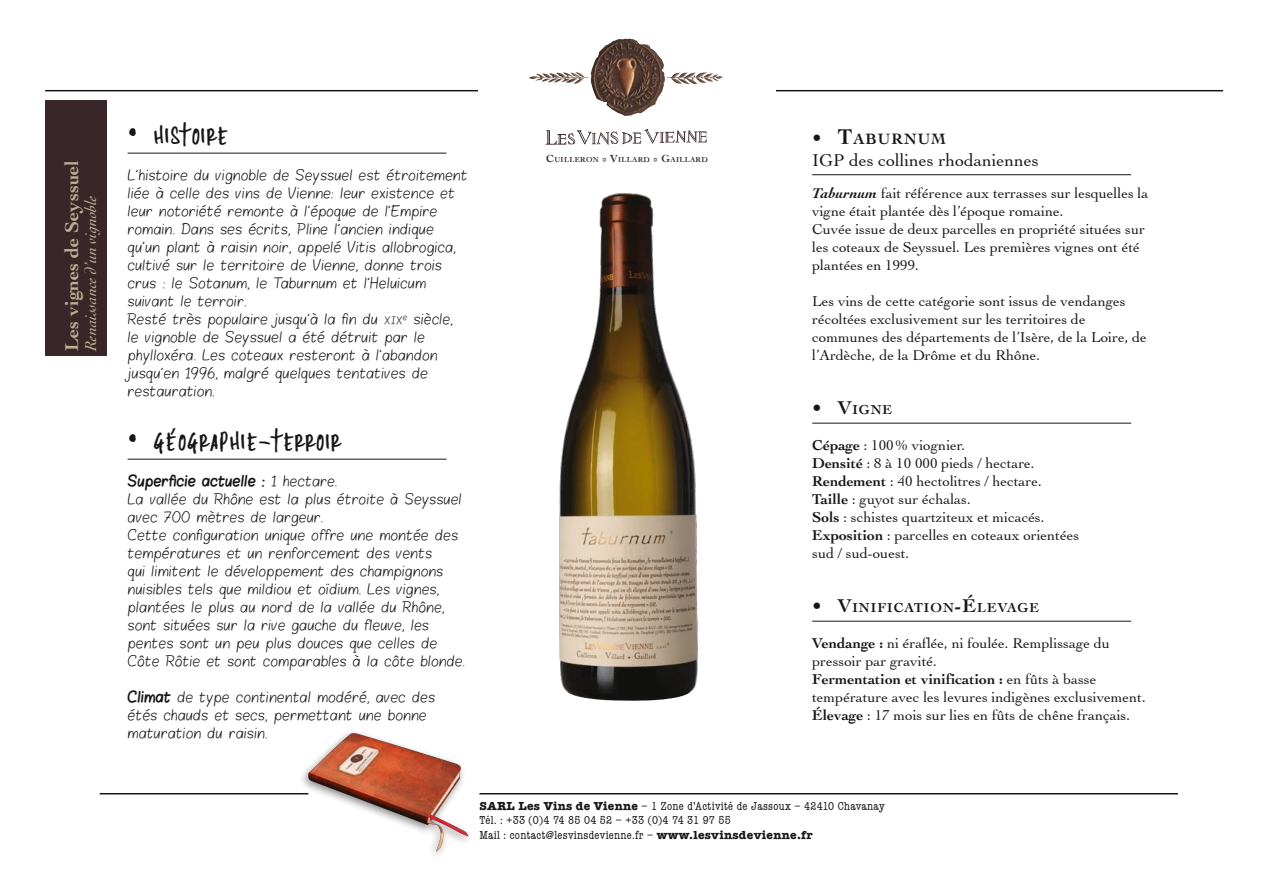
<style>
.page{position:relative;width:1263px;height:893px;background:#fff}
.page>*{position:absolute;margin:0;border:0;box-sizing:border-box;transform-origin:0 0}
.t1{font:19.5px "Cinahand";letter-spacing:.05em;color:#161615}
.t2{font:700 19.5px "Cochin";color:#c0af93}
.t3{font:18px "Cochin";color:#161615}
.t4{font:italic 16.5px "Cochin";color:#c0af93}
.t5{font:700 15.75px "Cochin";letter-spacing:.07em;color:#161615}
.t6{font:15px/18px "Cochin";color:#161615}
.t7{font:700 13.65px "Cochin";letter-spacing:.07em;color:#161615}
.t8{font:12px/18px "Blokletters Balpen";color:#161615}
.t9{font:condensed 12px/14.4px "American Typewriter";letter-spacing:.025em;color:#161615}
.t10{font:12px "Blokletters Viltstift";color:#161615}
.t11{font:700 7.5px "Cochin";letter-spacing:.04em;color:#392628}
.s1{font-size:36px}
.s2{font-size:8.4px}
.s3{font-family:"Blokletters Balpen"}
.s4{font-family:"Blokletters Viltstift"}
.s5{font-size:10.8px}
.s6{font-size:19.5px}
.s7{font-size:22.5px}
.s8{font-weight:700;font-style:italic}
.s9{font-weight:700}
.s10{font-weight:700;font-stretch:normal}
</style>
<div class="page">
<hr style="left:45px;top:90px;width:1178px;height:1px;background:#161615">
<div style="left:478px;top:67px;width:298px;height:54px;background:#fff"></div>
<svg style="left:545px;top:129px;width:162px;height:16px"></svg>
<img style="left:575px;top:39px;width:122px;height:77px">
<hr style="left:479px;top:793px;width:699px;height:1px;background:#161615">
<hr style="left:100px;top:793px;width:208px;height:1px;background:#161615">
<div style="left:299px;top:729px;width:174px;height:132px;background:#fff"></div>
<img style="left:308px;top:733px;width:161px;height:118px">
<div style="left:45px;top:100px;width:62px;height:255px;background:#392628"></div>
<img style="left:559px;top:193px;width:139px;height:508px">
<hr style="left:812px;top:174px;width:319px;height:1px;background:#161615">
<hr style="left:812px;top:423px;width:319px;height:1px;background:#161615">
<hr style="left:812px;top:621px;width:319px;height:1px;background:#161615">
<hr style="left:128px;top:153px;width:318px;height:1px;background:#161615">
<hr style="left:128px;top:459px;width:318px;height:1px;background:#161615">
<h1 class="t2" style="left:60px;top:351px;width:192px;rotate:-90deg">Les vignes de Seyssuel</h1>
<h3 class="t4" style="left:82px;top:351px;width:158px;rotate:-90deg">Renaissance d’un vignoble</h3>
<h1 class="t1" style="left:128px;top:126px;width:101px"><span class="s1">•</span> HISTOIRE</h1>
<p class="t8" style="left:128px;top:167px;width:342px">L’histoire du vignoble de Seyssuel est étroitement liée à celle des vins de Vienne: leur existence et leur notoriété remonte à l’époque de l’Empire romain. Dans ses écrits, Pline l’ancien indique qu’un plant à raisin noir, appelé Vitis allobrogica, cultivé sur le territoire de Vienne, donne trois crus : le Sotanum, le Taburnum et l’Heluicum suivant le terroir.<br>Resté très populaire jusqu’à la fin du <span class="s2">xix</span><sup>e</sup> siècle,<br>le vignoble de Seyssuel a été détruit par le phylloxéra. Les coteaux resteront à l’abandon jusqu’en 1996, malgré quelques tentatives de restauration.</p>
<h1 class="t1" style="left:128px;top:432px;width:214px"><span class="s1">•</span> GÉOGRAPHIE-TERROIR</h1>
<p class="t10" style="left:128px;top:471px;width:211px">Superficie actuelle : <span class="s3">1 hectare.</span></p>
<p class="t8" style="left:128px;top:491px;width:339px">La vallée du Rhône est la plus étroite à Seyssuel avec 700 mètres de largeur.<br>Cette configuration unique offre une montée des températures et un renforcement des vents<br>qui limitent le développement des champignons nuisibles tels que mildiou et oïdium. Les vignes, plantées le plus au nord de la vallée du Rhône, sont situées sur la rive gauche du fleuve, les pentes sont un peu plus douces que celles de Côte Rôtie et sont comparables à la côte blonde.</p>
<p class="t8" style="left:128px;top:689px;width:309px"><span class="s4">Climat</span> de type continental modéré, avec des étés chauds et secs, permettant une bonne maturation du raisin.</p>
<p class="t11" style="left:546px;top:155px;width:163px"><span class="s5">C</span>UILLERON <span class="s5">* V</span>ILLARD <span class="s5">* G</span>AILLARD</p>
<h3 class="t5" style="left:812px;top:130px;width:135px"><span class="s6">•</span> <span class="s7">T</span>ABURNUM</h3>
<h2 class="t3" style="left:812px;top:149px;width:228px">IGP des collines rhodaniennes</h2>
<p class="t6" style="left:812px;top:184px;width:338px"><span class="s8">Taburnum</span> fait référence aux terrasses sur lesquelles la vigne était plantée dès l’époque romaine.<br>Cuvée issue de deux parcelles en propriété situées sur les coteaux de Seyssuel. Les premières vignes ont été plantées en 1999.</p>
<p class="t6" style="left:812px;top:292px;width:336px">Les vins de cette catégorie sont issus de vendanges récoltées exclusivement sur les territoires de communes des départements de l’Isère, de la Loire, de l’Ardèche, de la Drôme et du Rhône.</p>
<p class="t7" style="left:812px;top:402px;width:82px"><span class="s6">•</span> <span class="s6">V</span>IGNE</p>
<p class="t6" style="left:812px;top:436px;width:268px"><span class="s9">Cépage</span> : 100% viognier.<br><span class="s9">Densité</span> : 8 à 10 000 pieds / hectare.<br><span class="s9">Rendement</span> : 40 hectolitres / hectare.<br><span class="s9">Taille</span> : guyot sur échalas.<br><span class="s9">Sols</span> : schistes quartziteux et micacés.<br><span class="s9">Exposition</span> : parcelles en coteaux orientées sud / sud-ouest.</p>
<p class="t7" style="left:812px;top:600px;width:228px"><span class="s6">• V</span>INIFICATION<span class="s6">-É</span>LEVAGE</p>
<p class="t6" style="left:812px;top:634px;width:335px"><span class="s9">Vendange :</span> ni éraflée, ni foulée. Remplissage du pressoir par gravité.<br><span class="s9">Fermentation et vinification :</span> en fûts à basse température avec les levures indigènes exclusivement.<br><span class="s9">Élevage</span> : 17 mois sur lies en fûts de chêne français.</p>
<p class="t9" style="left:479px;top:799px;width:407px"><span class="s10">SARL Les Vins de Vienne</span> – 1 Zone d’Activité de Jassoux – 42410 Chavanay<br>Tél. : +33 (0)4 74 85 04 52 – +33 (0)4 74 31 97 55<br>Mail : contact@lesvinsdevienne.fr – <span class="s10">www.lesvinsdevienne.fr</span></p>
</div>
